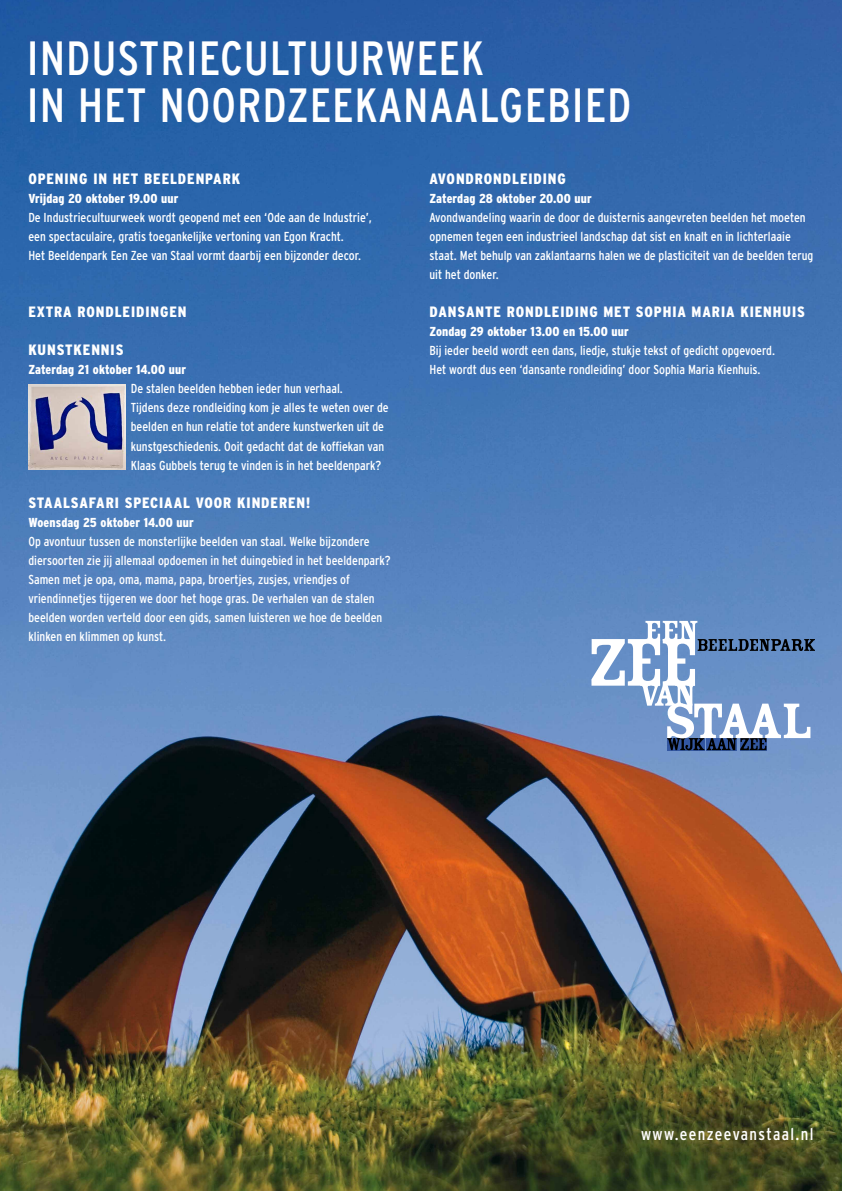
<style>
.page{position:relative;width:842px;height:1191px;background:#fff}
.page>*{position:absolute;margin:0;border:0;box-sizing:border-box;transform-origin:0 0}
.t1{font:condensed 48px/47px "Interstate";letter-spacing:.02em;color:#fff}
.t2{font:condensed 17px "Interstate";letter-spacing:.08em;color:#fff}
.t3{font:900 condensed 15px "Interstate";letter-spacing:.06em;color:#fff}
.t4{font:condensed 13px/19px "Interstate";color:#fff}
.t5{font:900 condensed 13px "Interstate";letter-spacing:.01em;color:#fff}
</style>
<div class="page">
<img style="left:0;top:0;width:842px;height:1191px">
<svg style="left:591px;top:621px;width:223px;height:129px"></svg>
<img style="left:28px;top:384px;width:97px;height:85px">
<h1 class="t1" style="left:27px;top:34px;width:606px">INDUSTRIECULTUURWEEK<br>IN HET NOORDZEEKANAALGEBIED</h1>
<p class="t3" style="left:28px;top:171px;width:213px">OPENING IN HET BEELDENPARK</p>
<p class="t5" style="left:28px;top:192px;width:152px">Vrijdag 20 oktober 19.00 uur</p>
<p class="t4" style="left:28px;top:208px;width:345px">De Industriecultuurweek wordt geopend met een ‘Ode aan de Industrie’, een spectaculaire, gratis toegankelijke vertoning van Egon Kracht.<br>Het Beeldenpark Een Zee van Staal vormt daarbij een bijzonder decor.</p>
<p class="t3" style="left:28px;top:304px;width:160px">EXTRA RONDLEIDINGEN</p>
<p class="t3" style="left:28px;top:342px;width:97px">KUNSTKENNIS</p>
<p class="t5" style="left:28px;top:363px;width:159px">Zaterdag 21 oktober 14.00 uur</p>
<p class="t4" style="left:131px;top:379px;width:259px">De stalen beelden hebben ieder hun verhaal.<br>Tijdens deze rondleiding kom je alles te weten over de beelden en hun relatie tot andere kunstwerken uit de kunstgeschiedenis. Ooit gedacht dat de koffiekan van Klaas Gubbels terug te vinden is in het beeldenpark?</p>
<p class="t3" style="left:28px;top:494px;width:283px">STAALSAFARI SPECIAAL VOOR KINDEREN!</p>
<p class="t5" style="left:28px;top:515px;width:167px">Woensdag 25 oktober 14.00 uur</p>
<p class="t4" style="left:28px;top:531px;width:364px">Op avontuur tussen de monsterlijke beelden van staal. Welke bijzondere diersoorten zie jij allemaal opdoemen in het duingebied in het beeldenpark?<br>Samen met je opa, oma, mama, papa, broertjes, zusjes, vriendjes of vriendinnetjes tijgeren we door het hoge gras. De verhalen van de stalen beelden worden verteld door een gids, samen luisteren we hoe de beelden klinken en klimmen op kunst.</p>
<p class="t3" style="left:429px;top:171px;width:138px">AVONDRONDLEIDING</p>
<p class="t5" style="left:429px;top:192px;width:164px">Zaterdag 28 oktober 20.00 uur</p>
<p class="t4" style="left:429px;top:208px;width:385px">Avondwandeling waarin de door de duisternis aangevreten beelden het moeten opnemen tegen een industrieel landschap dat sist en knalt en in lichterlaaie staat. Met behulp van zaklantaarns halen we de plasticiteit van de beelden terug uit het donker.</p>
<p class="t3" style="left:429px;top:304px;width:377px">DANSANTE RONDLEIDING MET SOPHIA MARIA KIENHUIS</p>
<p class="t5" style="left:429px;top:325px;width:201px">Zondag 29 oktober 13.00 en 15.00 uur</p>
<p class="t4" style="left:429px;top:341px;width:347px">Bij ieder beeld wordt een dans, liedje, stukje tekst of gedicht opgevoerd.<br>Het wordt dus een ‘dansante rondleiding’ door Sophia Maria Kienhuis.</p>
<h2 class="t2" style="left:641px;top:1124px;width:174px">www.eenzeevanstaal.nl</h2>
</div>
